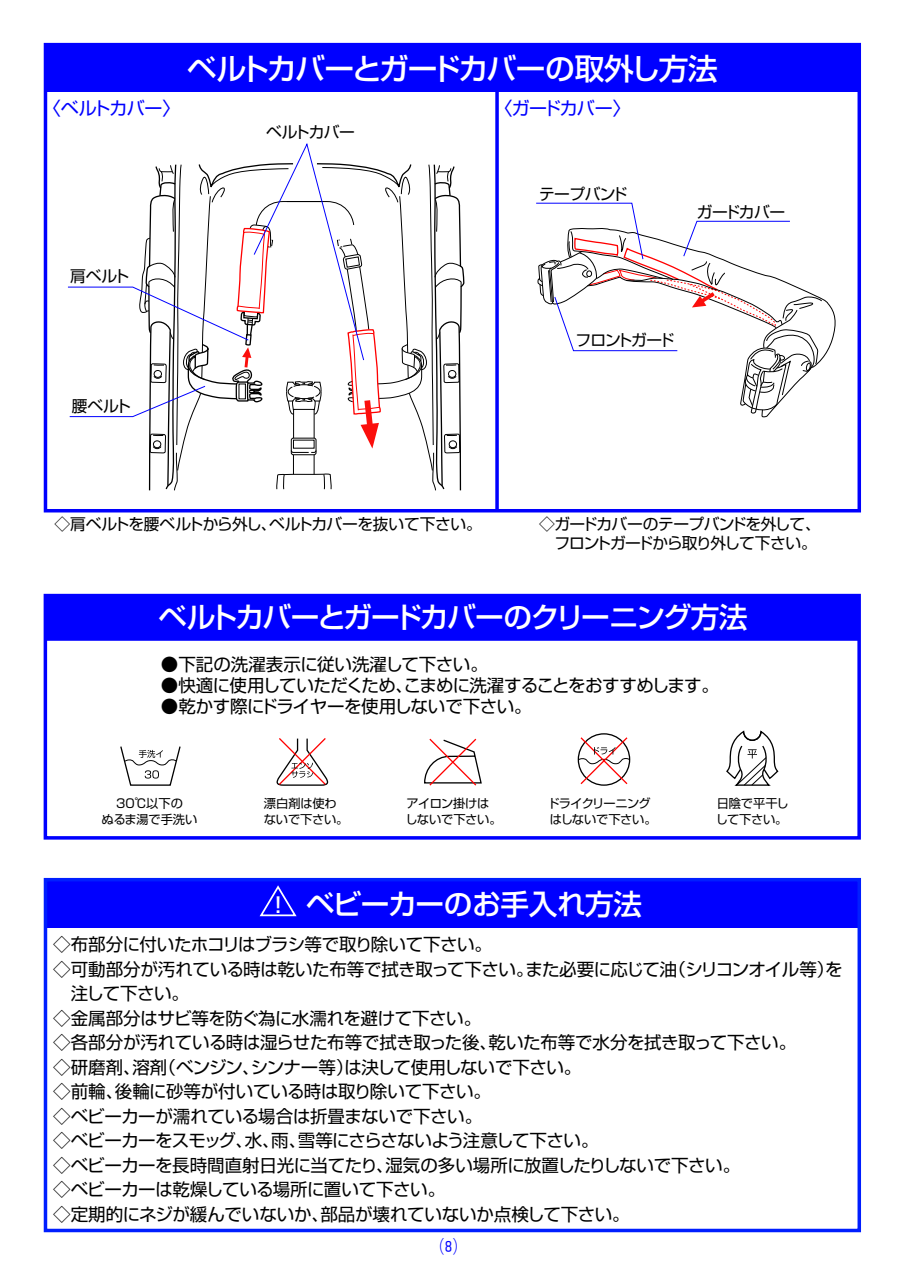
<style>
.page{position:relative;width:903px;height:1275px;background:#fff}
.page>*{position:absolute;margin:0;border:0;box-sizing:border-box;transform-origin:0 0}
.t1{font:500 29.75px "Shin Go Pro";letter-spacing:-.055em;color:#fff}
.t2{font:500 28.7px "Shin Go Pro";letter-spacing:-.04em;color:#fff}
.t3{font:500 28.7px "Shin Go Pro";letter-spacing:-.02em;color:#fff}
.t4{font:18.03px "Shin Go Pro";letter-spacing:-.045em;color:#00f}
.t5{font:17.5px/24.5px "Shin Go Pro";letter-spacing:-.03em;color:#000}
.t6{font:17.5px "Shin Go Pro";color:#000}
.t7{font:17.5px "Shin Go Pro";color:#00f}
.t8{font:15.75px/18.9px "Shin Go Pro";letter-spacing:-.045em;color:#000}
.t9{font:15.75px "Shin Go Pro";letter-spacing:-.075em;color:#000}
.t10{font:12.25px/15.8px "Shin Go Pro";letter-spacing:-.025em;color:#000}
.t11{font:12.25px/15.8px "Shin Go Pro";letter-spacing:-.055em;color:#000}
.t12{font:12.25px/15.8px "Shin Go Pro";letter-spacing:-.005em;color:#000;text-align:center}
.s1{font-size:21.18px}
</style>
<div class="page">
<div style="left:46px;top:596px;width:813px;height:45px;background:#00f"></div>
<div style="left:44px;top:594px;width:817px;height:246px;border:4px solid #00f"></div>
<svg style="left:120px;top:746px;width:61px;height:40px"></svg>
<svg style="left:276px;top:738px;width:53px;height:48px"></svg>
<svg style="left:424px;top:738px;width:58px;height:48px"></svg>
<svg style="left:577px;top:736px;width:54px;height:50px"></svg>
<svg style="left:726px;top:730px;width:53px;height:56px"></svg>
<div style="left:44px;top:43px;width:817px;height:469px;border:4px solid #00f"></div>
<div style="left:46px;top:44px;width:813px;height:48px;background:#00f"></div>
<svg style="left:495px;top:92px;width:4px;height:419px;background:#1f1fff"></svg>
<svg style="left:68px;top:143px;width:397px;height:348px"></svg>
<svg style="left:536px;top:202px;width:300px;height:216px"></svg>
<div style="left:45px;top:880px;width:814px;height:47px;background:#00f"></div>
<svg style="left:259px;top:885px;width:38px;height:32px"></svg>
<div style="left:44px;top:878px;width:817px;height:354px;border:4px solid #001eff"></div>
<h1 class="t1" style="left:187px;top:44px;width:532px">ベルトカバーとガードカバーの取外し方法</h1>
<p class="t4" style="left:43px;top:93px;width:139px">〈ベルトカバー〉</p>
<p class="t4" style="left:494px;top:93px;width:138px">〈ガードカバー〉</p>
<p class="t8" style="left:70px;top:265px;width:61px">肩ベルト</p>
<p class="t8" style="left:72px;top:394px;width:61px">腰ベルト</p>
<p class="t8" style="left:266px;top:121px;width:90px">ベルトカバー</p>
<p class="t8" style="left:539px;top:182px;width:90px">テープバンド</p>
<p class="t8" style="left:697px;top:200px;width:90px">ガードカバー</p>
<p class="t9" style="left:576px;top:327px;width:100px">フロントガード</p>
<p class="t8" style="left:54px;top:513px;width:429px">◇肩ベルトを腰ベルトから外し、ベルトカバーを抜いて下さい。</p>
<p class="t8" style="left:539px;top:513px;width:283px">◇ガードカバーのテープバンドを外して、　フロントガードから取り外して下さい。</p>
<h2 class="t2" style="left:159px;top:594px;width:591px">ベルトカバーとガードカバーのクリーニング方法</h2>
<p class="t6" style="left:161px;top:650px;width:328px">●下記の洗濯表示に従い洗濯して下さい。</p>
<p class="t5" style="left:161px;top:671px;width:560px">●快適に使用していただくため、こまめに洗濯することをおすすめします。</p>
<p class="t5" style="left:161px;top:692px;width:372px">●乾かす際にドライヤーを使用しないで下さい。</p>
<p class="t12" style="left:102px;top:794px;width:97px">30℃以下の<br>ぬるま湯で手洗い</p>
<p class="t10" style="left:264px;top:794px;width:86px">漂白剤は使わないで下さい。</p>
<p class="t10" style="left:406px;top:794px;width:98px">アイロン掛けはしないで下さい。</p>
<p class="t11" style="left:547px;top:794px;width:111px">ドライクリーニングはしないで下さい。</p>
<p class="t10" style="left:716px;top:794px;width:74px">日陰で平干しして下さい。</p>
<h2 class="t3" style="left:274px;top:881px;width:370px"><span class="s1">!</span> ベビーカーのお手入れ方法</h2>
<p class="t5" style="left:53px;top:930px;width:791px">◇布部分に付いたホコリはブラシ等で取り除いて下さい。<br>◇可動部分が汚れている時は乾いた布等で拭き取って下さい。また必要に応じて油（シリコンオイル等）を　注して下さい。<br>◇金属部分はサビ等を防ぐ為に水濡れを避けて下さい。<br>◇各部分が汚れている時は湿らせた布等で拭き取った後、乾いた布等で水分を拭き取って下さい。<br>◇研磨剤、溶剤（ベンジン、シンナー等）は決して使用しないで下さい。<br>◇前輪、後輪に砂等が付いている時は取り除いて下さい。<br>◇ベビーカーが濡れている場合は折畳まないで下さい。<br>◇ベビーカーをスモッグ、水、雨、雪等にさらさないよう注意して下さい。<br>◇ベビーカーを長時間直射日光に当てたり、湿気の多い場所に放置したりしないで下さい。<br>◇ベビーカーは乾燥している場所に置いて下さい。<br>◇定期的にネジが緩んでいないか、部品が壊れていないか点検して下さい。</p>
<p class="t7" style="left:440px;top:1232px;width:19px">⑻</p>
</div>
